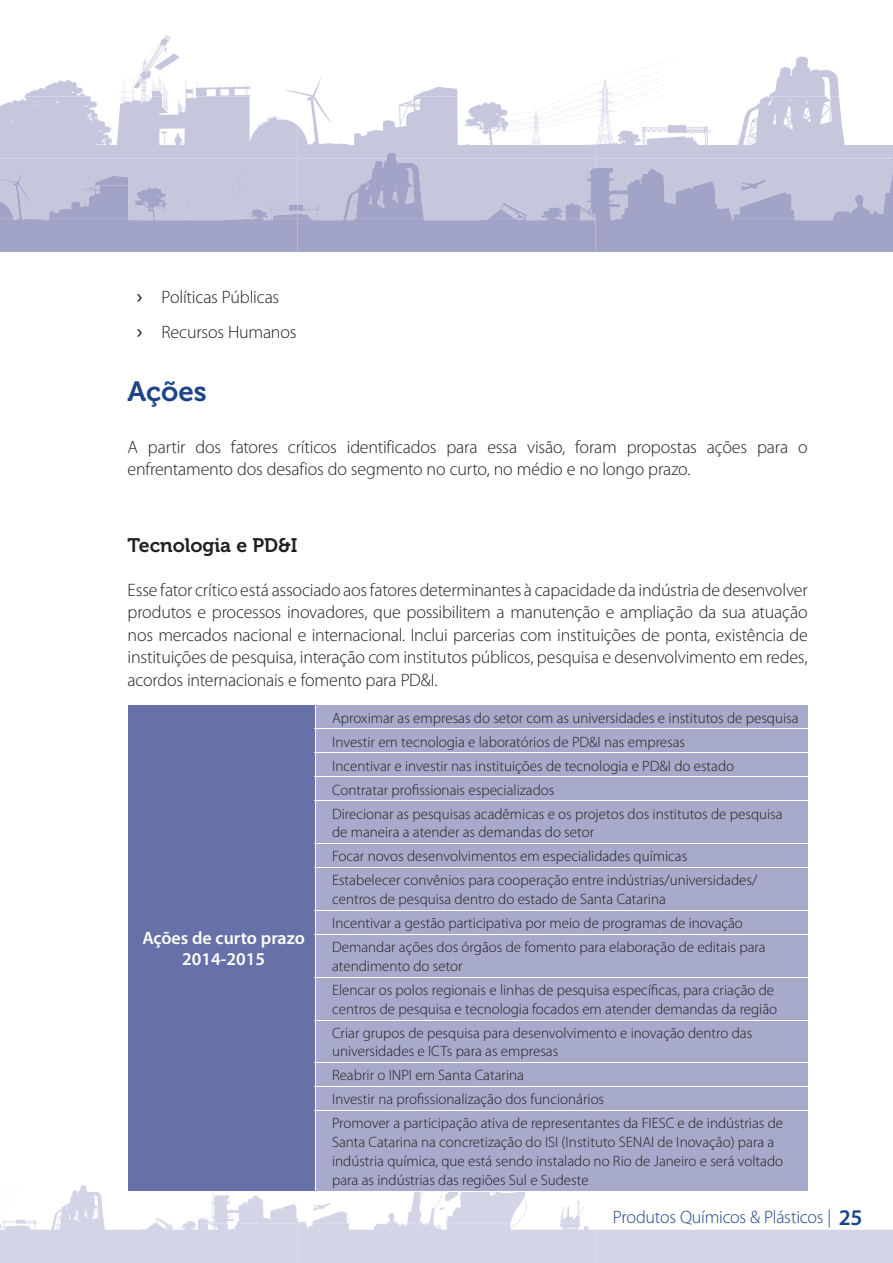
<style>
.page{position:relative;width:893px;height:1263px;background:#fff}
.page>*{position:absolute;margin:0;border:0;box-sizing:border-box;transform-origin:0 0}
.t1{font:27.75px "Museo 700";color:#1d4389}
.t2{font:19.5px "Museo 700";color:#231f20}
.t3{font:300 18px/22.5px "Myriad Pro";letter-spacing:-.01em;color:#231f20}
.t4{font:300 18px "Myriad Pro";letter-spacing:-.015em;color:#1d4389}
.t5{font:600 18px/21px "Myriad Pro";color:#fff;text-align:center}
.t6{font:300 15px/24px "Myriad Pro";color:#231f20}
.s1{font-family:"Museo 500";font-weight:400}
.s2{font-weight:600;font-size:22.5px}
</style>
<div class="page">
<div style="left:596px;top:1229px;width:297px;height:34px;background:#d3d4e5"></div>
<svg style="left:0;top:1185px;width:596px;height:78px"></svg>
<svg style="left:0;top:64px;width:883px;height:89px"></svg>
<svg style="left:0;top:153px;width:893px;height:99px;background:#bdbed7"></svg>
<svg style="left:0;top:186px;width:796px;height:66px;background:#a5a7c9"></svg>
<svg style="left:151px;top:159px;width:742px;height:61px;background:#bdbed7"></svg>
<div style="left:128px;top:705px;width:187px;height:486px;background:#6871a7"></div>
<div style="left:316px;top:705px;width:492px;height:486px;background:#a8aacb"></div>
<hr style="left:128px;top:1191px;width:187px;height:1px;background:#fff">
<hr style="left:315px;top:728px;width:494px;height:1px;background:#fff">
<hr style="left:315px;top:752px;width:494px;height:1px;background:#fff">
<hr style="left:315px;top:776px;width:494px;height:1px;background:#fff">
<hr style="left:128px;top:801px;width:1px;height:43px;background:#fff">
<hr style="left:315px;top:800px;width:494px;height:1px;background:#fff">
<hr style="left:128px;top:868px;width:1px;height:42px;background:#fff">
<hr style="left:128px;top:934px;width:1px;height:43px;background:#fff">
<hr style="left:128px;top:977px;width:1px;height:43px;background:#fff">
<hr style="left:128px;top:1020px;width:1px;height:43px;background:#fff">
<hr style="left:128px;top:1111px;width:1px;height:80px;background:#fff">
<hr style="left:315px;top:843px;width:494px;height:1px;background:#fff">
<hr style="left:315px;top:867px;width:494px;height:1px;background:#fff">
<hr style="left:315px;top:910px;width:494px;height:1px;background:#fff">
<hr style="left:315px;top:934px;width:494px;height:1px;background:#fff">
<hr style="left:315px;top:977px;width:494px;height:1px;background:#fff">
<hr style="left:315px;top:1020px;width:494px;height:1px;background:#fff">
<hr style="left:315px;top:1110px;width:494px;height:1px;background:#fff">
<hr style="left:315px;top:1062px;width:494px;height:1px;background:#fff">
<hr style="left:315px;top:1111px;width:1px;height:80px;background:#fff">
<hr style="left:315px;top:1191px;width:494px;height:1px;background:#fff">
<hr style="left:315px;top:1086px;width:494px;height:1px;background:#fff">
<p class="t3" style="left:136px;top:279px;width:162px;line-height:35.2px"><span class="s1">›</span> Políticas Públicas<br><span class="s1">›</span> Recursos Humanos</p>
<h1 class="t1" style="left:128px;top:376px;width:81px">Ações</h1>
<p class="t3" style="left:128px;top:436px;width:681px">A partir dos fatores críticos identificados para essa visão, foram propostas ações para o enfrentamento dos desafios do segmento no curto, no médio e no longo prazo.</p>
<h2 class="t2" style="left:128px;top:534px;width:171px">Tecnologia e PD&amp;I</h2>
<p class="t3" style="left:128px;top:578px;width:682px;text-align:justify">Esse fator crítico está associado aos fatores determinantes à capacidade da indústria de desenvolver produtos e processos inovadores, que possibilitem a manutenção e ampliação da sua atuação nos mercados nacional e internacional. Inclui parcerias com instituições de ponta, existência de instituições de pesquisa, interação com institutos públicos, pesquisa e desenvolvimento em redes, acordos internacionais e fomento para PD&amp;I.</p>
<p class="t5" style="left:142px;top:927px;width:164px">Ações de curto prazo<br>2014-2015</p>
<p class="t6" style="left:332px;top:705px;width:468px">Aproximar as empresas do setor com as universidades e institutos de pesquisa Investir em tecnologia e laboratórios de PD&amp;I nas empresas<br>Incentivar e investir nas instituições de tecnologia e PD&amp;I do estado<br>Contratar profissionais especializados<br>Direcionar as pesquisas acadêmicas e os projetos dos institutos de pesquisa</p>
<p class="t6" style="left:332px;top:820px;width:427px">de maneira a atender as demandas do setor<br>Focar novos desenvolvimentos em especialidades químicas<br>Estabelecer convênios para cooperação entre indústrias/universidades/</p>
<p class="t6" style="left:332px;top:887px;width:435px">centros de pesquisa dentro do estado de Santa Catarina<br>Incentivar a gestão participativa por meio de programas de inovação<br>Demandar ações dos órgãos de fomento para elaboração de editais para</p>
<p class="t6" style="left:332px;top:954px;width:444px">atendimento do setor<br>Elencar os polos regionais e linhas de pesquisa específicas, para criação de</p>
<p class="t6" style="left:332px;top:996px;width:447px">centros de pesquisa e tecnologia focados em atender demandas da região<br>Criar grupos de pesquisa para desenvolvimento e inovação dentro das</p>
<p class="t6" style="left:332px;top:1039px;width:453px">universidades e ICTs para as empresas<br>Reabrir o INPI em Santa Catarina<br>Investir na profissionalização dos funcionários<br>Promover a participação ativa de representantes da FIESC e de indústrias de</p>
<p class="t6" style="left:332px;top:1132px;width:453px;line-height:18.8px">Santa Catarina na concretização do ISI (Instituto SENAI de Inovação) para a indústria química, que está sendo instalado no Rio de Janeiro e será voltado para as indústrias das regiões Sul e Sudeste</p>
<p class="t4" style="left:613px;top:1206px;width:251px">Produtos Químicos &amp; Plásticos | <span class="s2">25</span></p>
</div>
